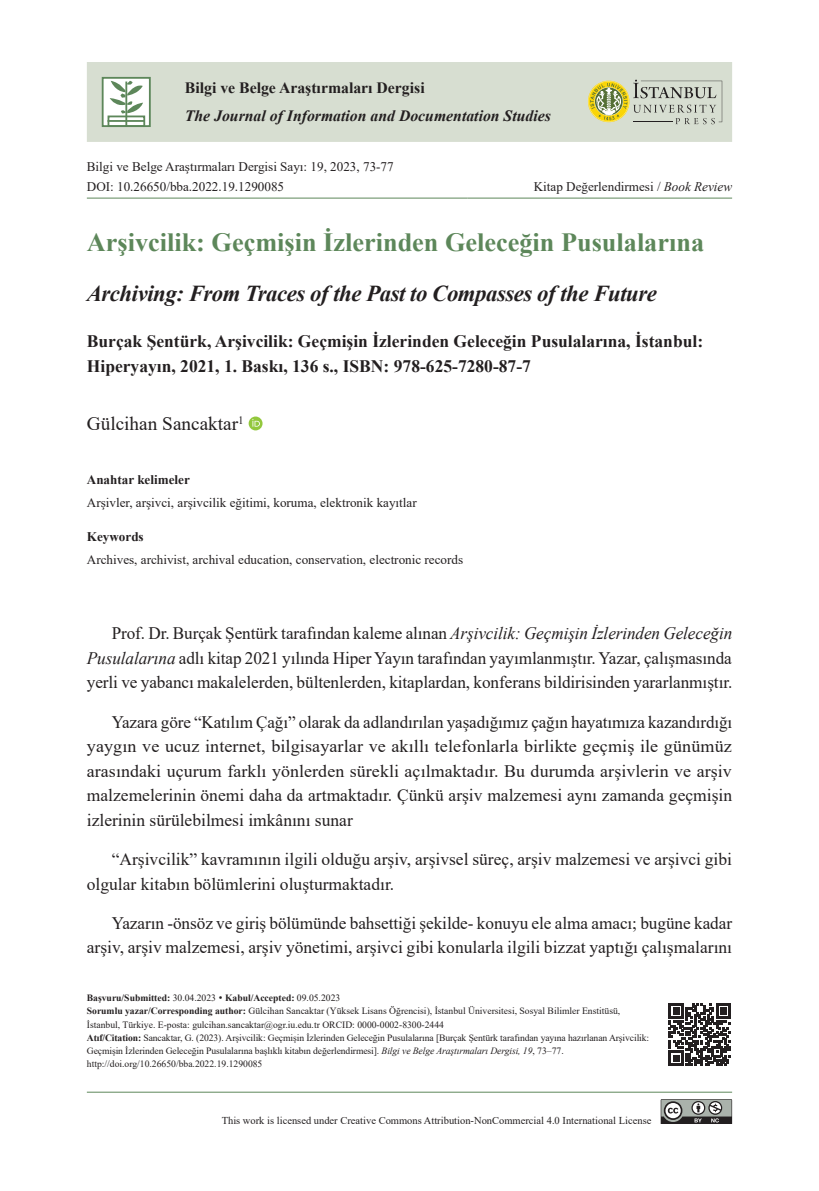
<style>
.page{position:relative;width:819px;height:1191px;background:#fff}
.page>*{position:absolute;margin:0;border:0;box-sizing:border-box;transform-origin:0 0}
.t1{font:700 26.25px "Times New Roman";color:#5d875a}
.t2{font:italic 700 22.75px "Times New Roman";letter-spacing:-.02em;color:#231f20}
.t3{font:19.25px "Times New Roman";color:#231f20}
.t4{font:17.5px/24.5px "Times New Roman";color:#231f20;text-align:justify}
.t5{font:700 17.5px/24.5px "Times New Roman";color:#231f20}
.t6{font:italic 700 15.75px "Times New Roman";color:#231f20}
.t7{font:700 15.75px "Times New Roman";color:#231f20}
.t8{font:13.12px/19.8px "Times New Roman";color:#231f20}
.t9{font:700 13.12px "Times New Roman";color:#231f20}
.t10{font:10.5px "Times New Roman";color:#231f20}
.t11{font:9.62px/13.1px "Times New Roman";letter-spacing:-.01em;color:#231f20}
.s1{font-style:italic}
.s2{font-weight:700}
.s3{font-size:10.5px}
</style>
<div class="page">
<div style="left:87px;top:62px;width:645px;height:80px;background:#d7ded1"></div>
<hr style="left:87px;top:198px;width:83px;height:1px;background:#5d875a">
<hr style="left:170px;top:198px;width:297px;height:1px;background:#5d875a">
<hr style="left:467px;top:198px;width:117px;height:1px;background:#5d875a">
<hr style="left:584px;top:198px;width:148px;height:1px;background:#5d875a">
<div style="left:102px;top:77px;width:49px;height:50px;background:#fff;border:2px solid #5d875a"></div>
<div style="left:107px;top:115px;width:38px;height:12px;border:2px solid #5d875a"></div>
<hr style="left:107px;top:120px;width:37px;height:2px;background:#5d875a">
<svg style="left:110px;top:81px;width:33px;height:33px"></svg>
<hr style="left:125px;top:81px;width:2px;height:46px;background:#5d875a">
<svg style="left:588px;top:80px;width:134px;height:44px;background:#c2c4a3"></svg>
<svg style="left:248px;top:416px;width:14px;height:14px"></svg>
<svg style="left:252px;top:419px;width:8px;height:7px"></svg>
<hr style="left:87px;top:1091px;width:645px;height:1px;background:#5d875a">
<svg style="left:660px;top:1099px;width:72px;height:25px;background:#818280"></svg>
<svg style="left:668px;top:1003px;width:63px;height:62px"></svg>
<p class="t7" style="left:185px;top:77px;width:241px">Bilgi ve Belge Araştırmaları Dergisi</p>
<p class="t6" style="left:185px;top:105px;width:367px">The Journal of Information and Documentation Studies</p>
<p class="t8" style="left:87px;top:156px;width:308px">Bilgi ve Belge Araştırmaları Dergisi Sayı: 19, 2023, 73-77<br>DOI: 10.26650/bba.2022.19.1290085</p>
<p class="t8" style="left:533px;top:176px;width:200px">Kitap Değerlendirmesi / <span class="s1">Book Review</span></p>
<h1 class="t1" style="left:87px;top:223px;width:618px">Arşivcilik: Geçmişin İzlerinden Geleceğin Pusulalarına</h1>
<h2 class="t2" style="left:87px;top:277px;width:571px">Archiving: From Traces of the Past to Compasses of the Future</h2>
<p class="t5" style="left:87px;top:329px;width:617px">Burçak Şentürk, Arşivcilik: Geçmişin İzlerinden Geleceğin Pusulalarına, İstanbul:<br>Hiperyayın, 2021, 1. Baskı, 136 s., ISBN: 978-625-7280-87-7</p>
<p class="t3" style="left:87px;top:410px;width:158px">Gülcihan Sancaktar<sup>1</sup></p>
<p class="t9" style="left:87px;top:470px;width:104px">Anahtar kelimeler</p>
<p class="t8" style="left:87px;top:492px;width:331px">Arşivler, arşivci, arşivcilik eğitimi, koruma, elektronik kayıtlar</p>
<p class="t9" style="left:87px;top:527px;width:58px">Keywords</p>
<p class="t8" style="left:87px;top:549px;width:378px">Archives, archivist, archival education, conservation, electronic records</p>
<p class="t4" style="left:87px;top:620px;width:647px;text-indent:25px">Prof. Dr. Burçak Şentürk tarafından kaleme alınan <span class="s1">Arşivcilik: Geçmişin İzlerinden Geleceğin Pusulalarına</span> adlı kitap 2021 yılında Hiper Yayın tarafından yayımlanmıştır. Yazar, çalışmasında yerli ve yabancı makalelerden, bültenlerden, kitaplardan, konferans bildirisinden yararlanmıştır.</p>
<p class="t4" style="left:87px;top:709px;width:647px;text-indent:25px">Yazara göre “Katılım Çağı” olarak da adlandırılan yaşadığımız çağın hayatımıza kazandırdığı yaygın ve ucuz internet, bilgisayarlar ve akıllı telefonlarla birlikte geçmiş ile günümüz arasındaki uçurum farklı yönlerden sürekli açılmaktadır. Bu durumda arşivlerin ve arşiv malzemelerinin önemi daha da artmaktadır. Çünkü arşiv malzemesi aynı zamanda geçmişin izlerinin sürülebilmesi imkânını sunar</p>
<p class="t4" style="left:87px;top:846px;width:646px;text-indent:25px">“Arşivcilik” kavramının ilgili olduğu arşiv, arşivsel süreç, arşiv malzemesi ve arşivci gibi olgular kitabın bölümlerini oluşturmaktadır.</p>
<p class="t4" style="left:87px;top:910px;width:646px;text-align:right">Yazarın -önsöz ve giriş bölümünde bahsettiği şekilde- konuyu ele alma amacı; bugüne kadar arşiv, arşiv malzemesi, arşiv yönetimi, arşivci gibi konularla ilgili bizzat yaptığı çalışmalarını</p>
<p class="t11" style="left:87px;top:991px;width:564px"><span class="s2">Başvuru/Submitted:</span> 30.04.2023 <span class="s3">•</span> <span class="s2">Kabul/Accepted:</span> 09.05.2023<br><span class="s2">Sorumlu yazar/Corresponding author:</span> Gülcihan Sancaktar (Yüksek Lisans Öğrencisi), İstanbul Üniversitesi, Sosyal Bilimler Enstitüsü, İstanbul, Türkiye. E-posta: gulcihan.sancaktar@ogr.iu.edu.tr ORCID: 0000-0002-8300-2444<br><span class="s2">Atıf/Citation:</span> Sancaktar, G. (2023). Arşivcilik: Geçmişin İzlerinden Geleceğin Pusulalarına [Burçak Şentürk tarafından yayına hazırlanan Arşivcilik:<br>Geçmişin İzlerinden Geleceğin Pusulalarına başlıklı kitabın değerlendirmesi]. <span class="s1">Bilgi ve Belge Araştırmaları Dergisi, 19</span>, 73–77. http://doi.org/10.26650/bba.2022.19.1290085</p>
<p class="t10" style="left:222px;top:1113px;width:431px">This work is licensed under Creative Commons Attribution-NonCommercial 4.0 International License</p>
</div>
